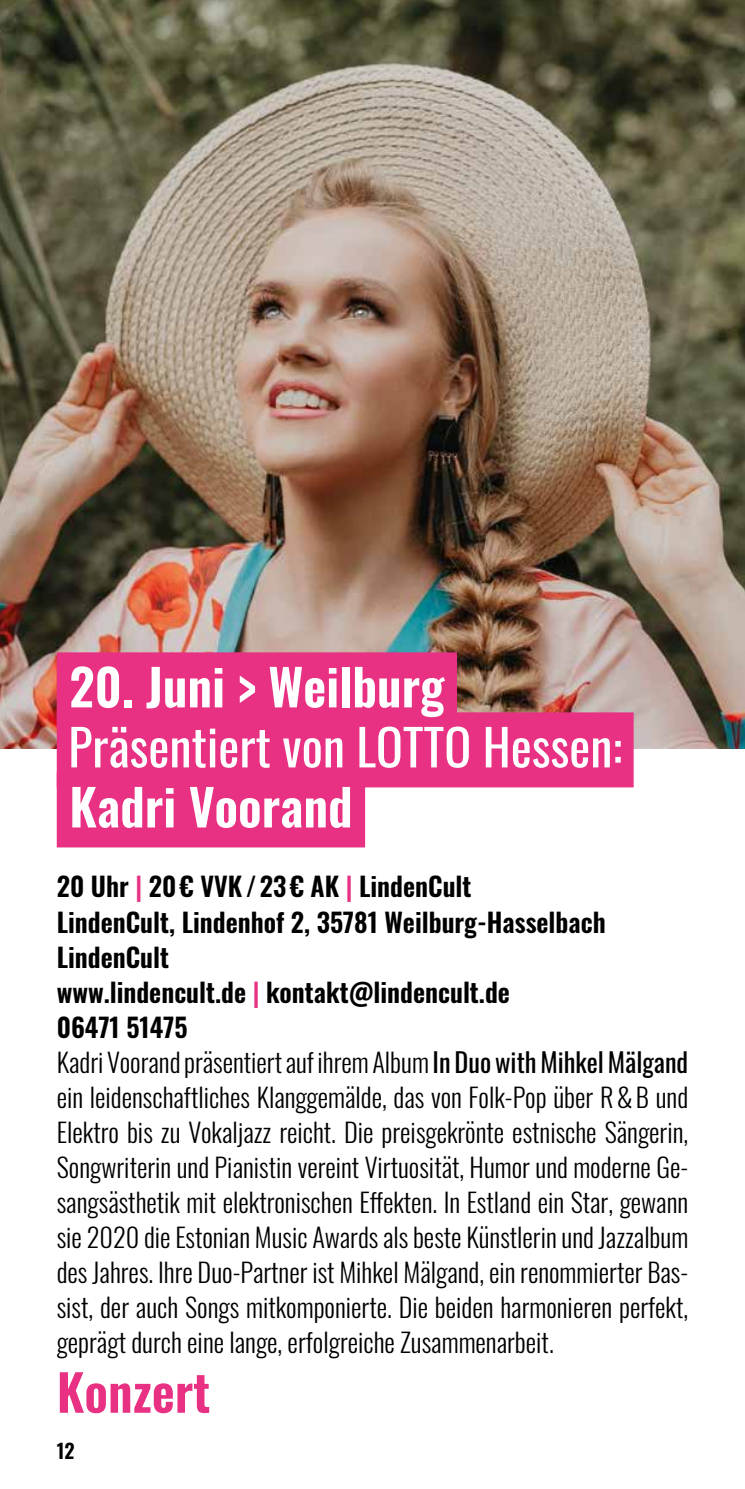
<style>
.page{position:relative;width:745px;height:1489px;background:#fff}
.page>*{position:absolute;margin:0;border:0;box-sizing:border-box;transform-origin:0 0}
.t1{font:600 50px "Oswald";color:#fff}
.t2{font:50px "Oswald";color:#fff}
.t3{font:600 50px "Oswald";color:#e83183}
.t4{font:300 26.25px/35px "Oswald";color:#000}
.t5{font:600 20px "Oswald";color:#000}
.s1{font-weight:600}
.s2{font-weight:600;color:#e83183}
.s3{font-weight:400}
</style>
<div class="page">
<img style="left:0;top:0;width:744px;height:748px">
<div style="left:57px;top:652px;width:399px;height:75px;background:#e83183"></div>
<div style="left:57px;top:712px;width:576px;height:75px;background:#e83183"></div>
<div style="left:57px;top:772px;width:308px;height:75px;background:#e83183"></div>
<h1 class="t1" style="left:69px;top:661px;width:376px">20. Juni &gt; Weilburg</h1>
<h1 class="t2" style="left:68px;top:702px;width:555px">Präsentiert von LOTTO Hessen:</h1>
<h1 class="t1" style="left:69px;top:781px;width:284px">Kadri Voorand</h1>
<p class="t4" style="left:57px;top:866px;width:632px"><span class="s1">20 Uhr</span> <span class="s2">|</span> <span class="s1">20€ VVK/23€ AK</span> <span class="s2">|</span> <span class="s1">LindenCult<br>LindenCult, Lindenhof 2, 35781 Weilburg-Hasselbach LindenCult<br>www.lindencult.de</span> <span class="s2">|</span> <span class="s1">kontakt@lindencult.de<br>06471 51475<br></span>Kadri Voorand präsentiert auf ihrem Album <span class="s3">In Duo with Mihkel Mälgand </span>ein leidenschaftliches Klanggemälde, das von Folk-Pop über R&amp;B und Elektro bis zu Vokaljazz reicht. Die preisgekrönte estnische Sängerin, Songwriterin und Pianistin vereint Virtuosität, Humor und moderne Ge&shy;sangsästhetik mit elektronischen Effekten. In Estland ein Star, gewann sie 2020 die Estonian Music Awards als beste Künstlerin und Jazzalbum des Jahres. Ihre Duo-Partner ist Mihkel Mälgand, ein renommierter Bas&shy;sist, der auch Songs mitkomponierte. Die beiden harmonieren perfekt, geprägt durch eine lange, erfolgreiche Zusammenarbeit.</p>
<h1 class="t3" style="left:57px;top:1366px;width:155px">Konzert</h1>
<p class="t5" style="left:57px;top:1439px;width:19px">12</p>
</div>
